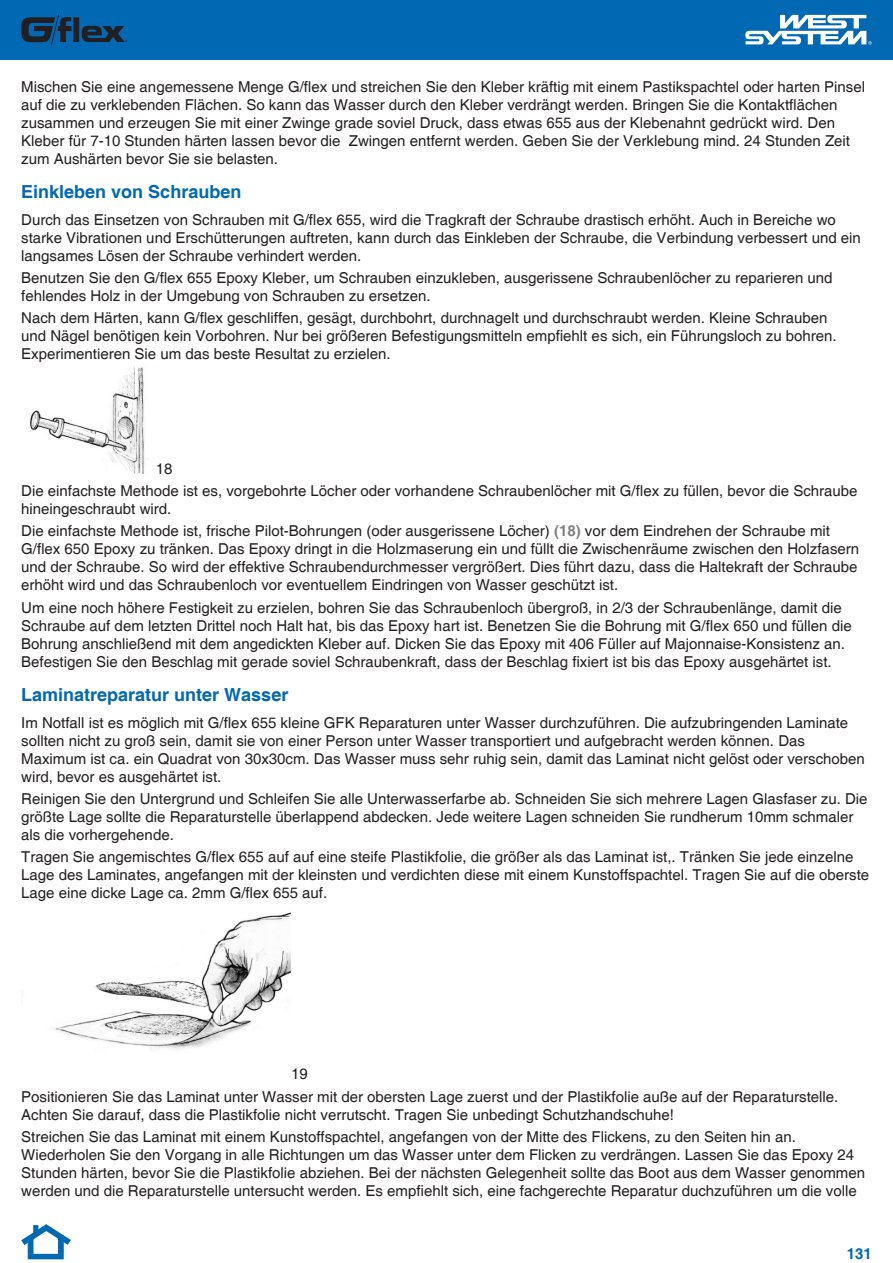
<style>
.page{position:relative;width:893px;height:1263px;background:#fff}
.page>*{position:absolute;margin:0;border:0;box-sizing:border-box;transform-origin:0 0}
.t1{font:700 18px "Helvetica";color:#0168b3}
.t2{font:15px/18px "Helvetica";color:#231f20}
.t3{font:700 15px "Helvetica";color:#0168b3}
.t4{font:600 5.4px "Myriad Pro";color:#231f20}
.s1{font-weight:700;color:#818181}
</style>
<div class="page">
<div style="left:0;top:0;width:893px;height:60px;background:#0168b3"></div>
<svg style="left:745px;top:15px;width:127px;height:30px"></svg>
<svg style="left:21px;top:15px;width:104px;height:29px"></svg>
<div style="left:28px;top:1238px;width:5px;height:16px;background:#0168b3"></div>
<svg style="left:21px;top:1224px;width:50px;height:26px"></svg>
<div style="left:28px;top:1254px;width:36px;height:5px;background:#0168b3"></div>
<div style="left:58px;top:1238px;width:6px;height:16px;background:#0168b3"></div>
<img style="left:30px;top:366px;width:117px;height:108px">
<img style="left:55px;top:912px;width:236px;height:138px">
<p class="t4" style="left:125px;top:38px;width:4px">®</p>
<p class="t2" style="left:21px;top:78px;width:845px">Mischen Sie eine angemessene Menge G/flex und streichen Sie den Kleber kräftig mit einem Pastikspachtel oder harten Pinsel auf die zu verklebenden Flächen. So kann das Wasser durch den Kleber verdrängt werden. Bringen Sie die Kontaktflächen zusammen und erzeugen Sie mit einer Zwinge grade soviel Druck, dass etwas 655 aus der Klebenahnt gedrückt wird. Den Kleber für 7-10 Stunden härten lassen bevor die Zwingen entfernt werden. Geben Sie der Verklebung mind. 24 Stunden Zeit zum Aushärten bevor Sie sie belasten.</p>
<p class="t1" style="left:21px;top:181px;width:222px">Einkleben von Schrauben</p>
<p class="t2" style="left:21px;top:211px;width:841px">Durch das Einsetzen von Schrauben mit G/flex 655, wird die Tragkraft der Schraube drastisch erhöht. Auch in Bereiche wo starke Vibrationen und Erschütterungen auftreten, kann durch das Einkleben der Schraube, die Verbindung verbessert und ein langsames Lösen der Schraube verhindert werden.</p>
<p class="t2" style="left:21px;top:269px;width:813px">Benutzen Sie den G/flex 655 Epoxy Kleber, um Schrauben einzukleben, ausgerissene Schraubenlöcher zu reparieren und fehlendes Holz in der Umgebung von Schrauben zu ersetzen.</p>
<p class="t2" style="left:21px;top:309px;width:817px">Nach dem Härten, kann G/flex geschliffen, gesägt, durchbohrt, durchnagelt und durchschraubt werden. Kleine Schrauben und Nägel benötigen kein Vorbohren. Nur bei größeren Befestigungsmitteln empfiehlt es sich, ein Führungsloch zu bohren.<br>Experimentieren Sie um das beste Resultat zu erzielen.</p>
<p class="t2" style="left:21px;top:458px;width:838px;line-height:22.2px;text-indent:134px">18<br>Die einfachste Methode ist es, vorgebohrte Löcher oder vorhandene Schraubenlöcher mit G/flex zu füllen, bevor die Schraube</p>
<p class="t2" style="left:21px;top:498px;width:810px;line-height:22.2px">hineingeschraubt wird.<br>Die einfachste Methode ist, frische Pilot-Bohrungen (oder ausgerissene Löcher) <span class="s1">(18)</span> vor dem Eindrehen der Schraube mit</p>
<p class="t2" style="left:21px;top:541px;width:839px;text-align:justify">G/flex 650 Epoxy zu tränken. Das Epoxy dringt in die Holzmaserung ein und füllt die Zwischenräume zwischen den Holzfasern und der Schraube. So wird der effektive Schraubendurchmesser vergrößert. Dies führt dazu, dass die Haltekraft der Schraube erhöht wird und das Schraubenloch vor eventuellem Eindringen von Wasser geschützt ist.</p>
<p class="t2" style="left:21px;top:599px;width:832px">Um eine noch höhere Festigkeit zu erzielen, bohren Sie das Schraubenloch übergroß, in 2/3 der Schraubenlänge, damit die Schraube auf dem letzten Drittel noch Halt hat, bis das Epoxy hart ist. Benetzen Sie die Bohrung mit G/flex 650 und füllen die Bohrung anschließend mit dem angedickten Kleber auf. Dicken Sie das Epoxy mit 406 Füller auf Majonnaise-Konsistenz an.<br>Befestigen Sie den Beschlag mit gerade soviel Schraubenkraft, dass der Beschlag fixiert ist bis das Epoxy ausgehärtet ist.</p>
<p class="t1" style="left:21px;top:684px;width:269px">Laminatreparatur unter Wasser</p>
<p class="t2" style="left:21px;top:714px;width:845px">Im Notfall ist es möglich mit G/flex 655 kleine GFK Reparaturen unter Wasser durchzuführen. Die aufzubringenden Laminate sollten nicht zu groß sein, damit sie von einer Person unter Wasser transportiert und aufgebracht werden können. Das Maximum ist ca. ein Quadrat von 30x30cm. Das Wasser muss sehr ruhig sein, damit das Laminat nicht gelöst oder verschoben wird, bevor es ausgehärtet ist.</p>
<p class="t2" style="left:21px;top:790px;width:848px">Reinigen Sie den Untergrund und Schleifen Sie alle Unterwasserfarbe ab. Schneiden Sie sich mehrere Lagen Glasfaser zu. Die größte Lage sollte die Reparaturstelle überlappend abdecken. Jede weitere Lagen schneiden Sie rundherum 10mm schmaler als die vorhergehende.</p>
<p class="t2" style="left:21px;top:848px;width:849px">Tragen Sie angemischtes G/flex 655 auf auf eine steife Plastikfolie, die größer als das Laminat ist,. Tränken Sie jede einzelne<br>Lage des Laminates, angefangen mit der kleinsten und verdichten diese mit einem Kunstoffspachtel. Tragen Sie auf die oberste<br>Lage eine dicke Lage ca. 2mm G/flex 655 auf.</p>
<p class="t2" style="left:21px;top:1064px;width:819px;line-height:22.2px;text-indent:270px">19<br>Positionieren Sie das Laminat unter Wasser mit der obersten Lage zuerst und der Plastikfolie auße auf der Reparaturstelle.</p>
<p class="t2" style="left:21px;top:1104px;width:776px;line-height:22.2px">Achten Sie darauf, dass die Plastikfolie nicht verrutscht. Tragen Sie unbedingt Schutzhandschuhe!<br>Streichen Sie das Laminat mit einem Kunstoffspachtel, angefangen von der Mitte des Flickens, zu den Seiten hin an.</p>
<p class="t2" style="left:21px;top:1146px;width:845px">Wiederholen Sie den Vorgang in alle Richtungen um das Wasser unter dem Flicken zu verdrängen. Lassen Sie das Epoxy 24<br>Stunden härten, bevor Sie die Plastikfolie abziehen. Bei der nächsten Gelegenheit sollte das Boot aus dem Wasser genommen werden und die Reparaturstelle untersucht werden. Es empfiehlt sich, eine fachgerechte Reparatur duchzuführen um die volle</p>
<p class="t3" style="left:847px;top:1244px;width:27px">131</p>
</div>
